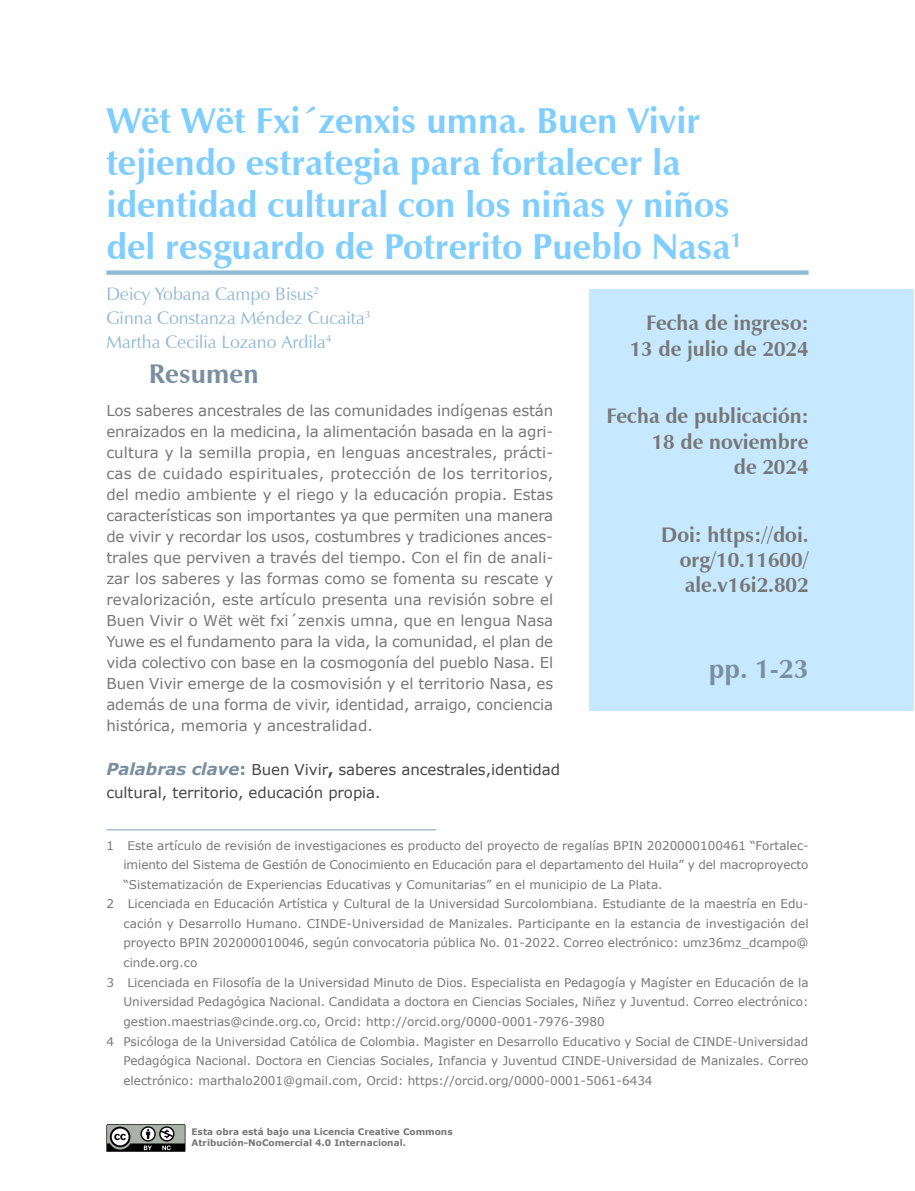
<style>
.page{position:relative;width:915px;height:1191px;background:#fff}
.page>*{position:absolute;margin:0;border:0;box-sizing:border-box;transform-origin:0 0}
.t1{font:700 36px/42px "Zapf Humanist 601 BT";color:#7fceff}
.t2{font:700 27px "Zapf Humanist 601 BT";color:#798fa0}
.t3{font:700 21px/25.2px "Zapf Humanist 601 BT";color:#777;text-align:right}
.t4{font:18px/24px "Zapf Humanist 601 BT";color:#8eb9d5}
.t5{font:15px/21px "Verdana";color:#777;text-align:justify}
.t6{font:15px/22.5px "Verdana";letter-spacing:-.005em;color:#464646}
.t7{font:12px "Verdana";color:#777}
.t8{font:700 9px/10.8px "Verdana";color:#777}
.s1{font-weight:700;font-style:italic;font-size:16.5px;color:#798fa0}
.s2{font-weight:700;font-size:16.5px;color:#798fa0}
.s3{font-weight:700}
</style>
<div class="page">
<div style="left:589px;top:289px;width:324px;height:421px;background:#c6e9ff"></div>
<svg style="left:106px;top:1124px;width:79px;height:27px;background:#747874"></svg>
<div style="left:106px;top:270px;width:702px;height:5px;background:#8eb9d5"></div>
<hr style="left:106px;top:829px;width:330px;height:1px;background:#88a4ba">
<h1 class="t1" style="left:106px;top:100px;width:637px">Wët Wët Fxi´zenxis umna. Buen Vivir tejiendo estrategia para fortalecer la identidad cultural con los niñas y niños del resguardo de Potrerito Pueblo Nasa<sup>1</sup></h1>
<h3 class="t4" style="left:106px;top:282px;width:265px">Deicy Yobana Campo Bisus<sup>2<br></sup>Ginna Constanza Méndez Cucaita<sup>3<br></sup>Martha Cecilia Lozano Ardila<sup>4</sup></h3>
<h2 class="t2" style="left:149px;top:356px;width:111px">Resumen</h2>
<p class="t5" style="left:106px;top:400px;width:448px">Los saberes ancestrales de las comunidades indígenas están enraizados en la medicina, la alimentación basada en la agri&shy;cultura y la semilla propia, en lenguas ancestrales, prácti&shy;cas de cuidado espirituales, protección de los territorios, del medio ambiente y el riego y la educación propia. Estas características son importantes ya que permiten una manera de vivir y recordar los usos, costumbres y tradiciones ances&shy;trales que perviven a través del tiempo. Con el fin de anali&shy;zar los saberes y las formas como se fomenta su rescate y revalorización, este artículo presenta una revisión sobre el Buen Vivir o Wët wët fxi´zenxis umna, que en lengua Nasa Yuwe es el fundamento para la vida, la comunidad, el plan de vida colectivo con base en la cosmogonía del pueblo Nasa. El Buen Vivir emerge de la cosmovisión y el territorio Nasa, es además de una forma de vivir, identidad, arraigo, conciencia histórica, memoria y ancestralidad.</p>
<p class="t6" style="left:106px;top:758px;width:455px"><span class="s1">Palabras clave</span><span class="s2">:</span> Buen Vivir<span class="s3">,</span> saberes ancestrales,identidad cultural, territorio, educación propia.</p>
<p class="t7" style="left:106px;top:837px;width:703px">1 Este artículo de revisión de investigaciones es producto del proyecto de regalías BPIN 2020000100461 “Fortalec-</p>
<p class="t7" style="left:123px;top:856px;width:686px">imiento del Sistema de Gestión de Conocimiento en Educación para el departamento del Huila” y del macroproyecto</p>
<p class="t7" style="left:123px;top:876px;width:540px">“Sistematización de Experiencias Educativas y Comunitarias” en el municipio de La Plata.</p>
<p class="t7" style="left:106px;top:896px;width:703px">2 Licenciada en Educación Artística y Cultural de la Universidad Surcolombiana. Estudiante de la maestría en Edu-</p>
<p class="t7" style="left:123px;top:915px;width:686px">cación y Desarrollo Humano. CINDE-Universidad de Manizales. Participante en la estancia de investigación del</p>
<p class="t7" style="left:123px;top:935px;width:686px">proyecto BPIN 202000010046, según convocatoria pública No. 01-2022. Correo electrónico: umz36mz_dcampo@</p>
<p class="t7" style="left:123px;top:954px;width:75px">cinde.org.co</p>
<p class="t7" style="left:106px;top:974px;width:703px">3 Licenciada en Filosofía de la Universidad Minuto de Dios. Especialista en Pedagogía y Magíster en Educación de la</p>
<p class="t7" style="left:123px;top:993px;width:686px">Universidad Pedagógica Nacional. Candidata a doctora en Ciencias Sociales, Niñez y Juventud. Correo electrónico:</p>
<p class="t7" style="left:123px;top:1013px;width:483px">gestion.maestrias@cinde.org.co, Orcid: http://orcid.org/0000-0001-7976-3980</p>
<p class="t7" style="left:106px;top:1033px;width:703px">4 Psicóloga de la Universidad Católica de Colombia. Magister en Desarrollo Educativo y Social de CINDE-Universidad</p>
<p class="t7" style="left:123px;top:1052px;width:686px">Pedagógica Nacional. Doctora en Ciencias Sociales, Infancia y Juventud CINDE-Universidad de Manizales. Correo</p>
<p class="t7" style="left:123px;top:1072px;width:530px">electrónico: marthalo2001@gmail.com, Orcid: https://orcid.org/0000-0001-5061-6434</p>
<h3 class="t3" style="left:629px;top:310px;width:180px">Fecha de ingreso:<br>13 de julio de 2024</h3>
<h3 class="t3" style="left:606px;top:403px;width:203px">Fecha de publicación:<br>18 de noviembre<br>de 2024</h3>
<h3 class="t3" style="left:679px;top:522px;width:130px;text-align:justify;text-indent:-19px">Doi: https://doi. org/10.11600/ ale.v16i2.802</h3>
<h2 class="t2" style="left:708px;top:652px;width:101px">pp. 1-23</h2>
<p class="t8" style="left:191px;top:1126px;width:262px">Esta obra está bajo una Licencia Creative Commons<br>Atribución-NoComercial 4.0 Internacional.</p>
</div>
